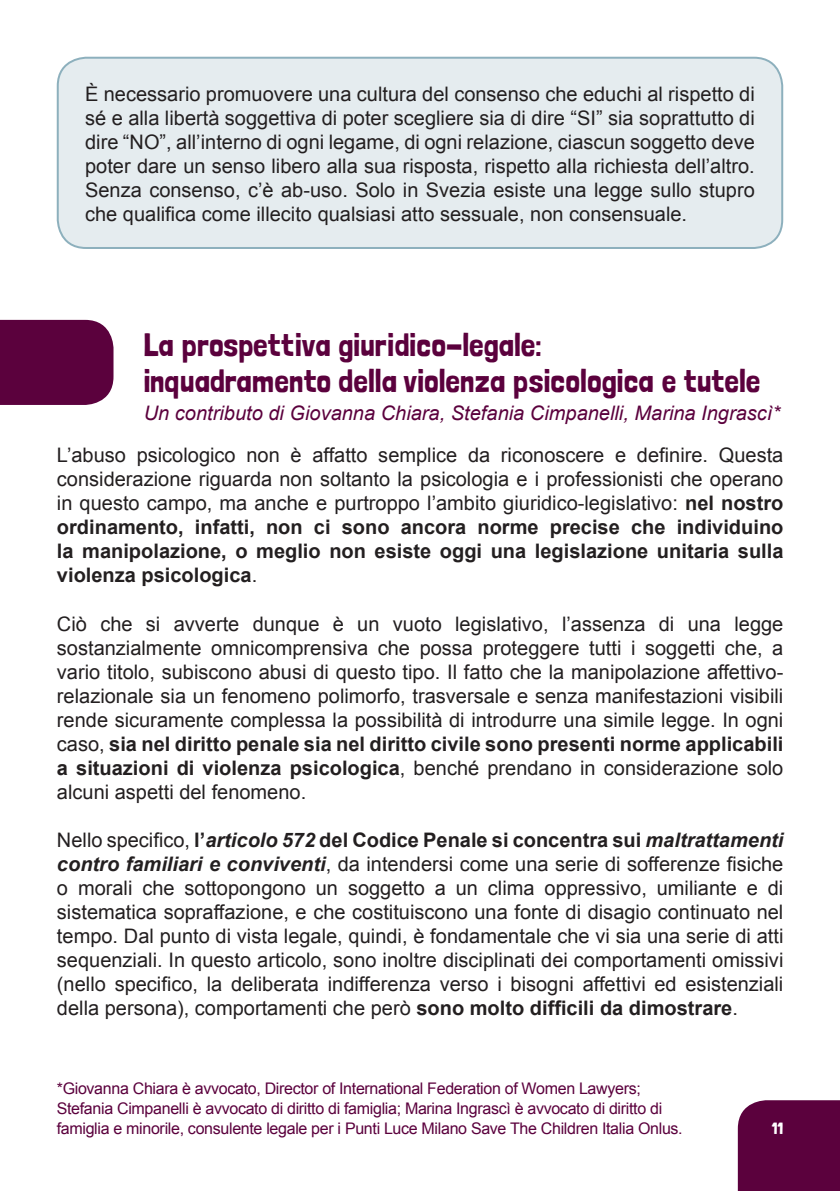
<style>
.page{position:relative;width:840px;height:1191px;background:#fff}
.page>*{position:absolute;margin:0;border:0;box-sizing:border-box;transform-origin:0 0}
.t1{font:32px/36px "Londrina Solid";color:#5b013d}
.t2{font:20px/24px "Arial";color:#231f20;text-align:justify}
.t3{font:italic 20px "Arial";color:#5b013d}
.t4{font:16px/20px "Arial";letter-spacing:-.02em;color:#5b013d}
.t5{font:16px "Londrina Solid";color:#fff}
.s1{font-weight:700}
.s2{font-weight:700;font-style:italic}
</style>
<div class="page">
<div style="left:737px;top:1100px;width:102px;height:91px;background:#5b013d"></div>
<div style="left:58px;top:58px;width:723px;height:190px;background:#e5ecef;border-radius:28px"></div>
<div style="left:57px;top:57px;width:725px;height:192px;border:2px solid #8db0bd;border-radius:28px"></div>
<div style="left:0;top:320px;width:113px;height:85px;background:#5b013d"></div>
<p class="t2" style="left:85px;top:82px;width:670px">È necessario promuovere una cultura del consenso che educhi al rispetto di sé e alla libertà soggettiva di poter scegliere sia di dire “SI” sia soprattutto di dire “NO”, all’interno di ogni legame, di ogni relazione, ciascun soggetto deve poter dare un senso libero alla sua risposta, rispetto alla richiesta dell’altro.<br>Senza consenso, c’è ab-uso. Solo in Svezia esiste una legge sullo stupro che qualifica come illecito qualsiasi atto sessuale, non consensuale.</p>
<h1 class="t1" style="left:144px;top:326px;width:617px">La prospettiva giuridico-legale:<br>inquadramento della violenza psicologica e tutele</h1>
<p class="t3" style="left:144px;top:399px;width:637px">Un contributo di Giovanna Chiara, Stefania Cimpanelli, Marina Ingrascì*</p>
<p class="t2" style="left:57px;top:443px;width:727px">L’abuso psicologico non è affatto semplice da riconoscere e definire. Questa considerazione riguarda non soltanto la psicologia e i professionisti che operano in questo campo, ma anche e purtroppo l’ambito giuridico-legislativo: <span class="s1">nel nostro ordinamento, infatti, non ci sono ancora norme precise che individuino la manipolazione, o meglio non esiste oggi una legislazione unitaria sulla violenza psicologica</span>.</p>
<p class="t2" style="left:57px;top:611px;width:727px">Ciò che si avverte dunque è un vuoto legislativo, l’assenza di una legge sostanzialmente omnicomprensiva che possa proteggere tutti i soggetti che, a vario titolo, subiscono abusi di questo tipo. Il fatto che la manipolazione affettivo&shy;relazionale sia un fenomeno polimorfo, trasversale e senza manifestazioni visibili rende sicuramente complessa la possibilità di introdurre una simile legge. In ogni caso, <span class="s1">sia nel diritto penale sia nel diritto civile sono presenti norme applicabili a situazioni di violenza psicologica</span>, benché prendano in considerazione solo alcuni aspetti del fenomeno.</p>
<p class="t2" style="left:57px;top:827px;width:727px">Nello specifico, <span class="s1">l’</span><span class="s2">articolo 572</span> <span class="s1">del Codice Penale si concentra sui</span> <span class="s2">maltrattamenti contro familiari e conviventi</span>, da intendersi come una serie di sofferenze fisiche o morali che sottopongono un soggetto a un clima oppressivo, umiliante e di sistematica sopraffazione, e che costituiscono una fonte di disagio continuato nel tempo. Dal punto di vista legale, quindi, è fondamentale che vi sia una serie di atti sequenziali. In questo articolo, sono inoltre disciplinati dei comportamenti omissivi (nello specifico, la deliberata indifferenza verso i bisogni affettivi ed esistenziali della persona), comportamenti che però <span class="s1">sono molto difficili da dimostrare</span>.</p>
<p class="t4" style="left:57px;top:1078px;width:627px">*Giovanna Chiara è avvocato, Director of International Federation of Women Lawyers;<br>Stefania Cimpanelli è avvocato di diritto di famiglia; Marina Ingrascì è avvocato di diritto di famiglia e minorile, consulente legale per i Punti Luce Milano Save The Children Italia Onlus.</p>
<p class="t5" style="left:771px;top:1119px;width:13px">11</p>
</div>
